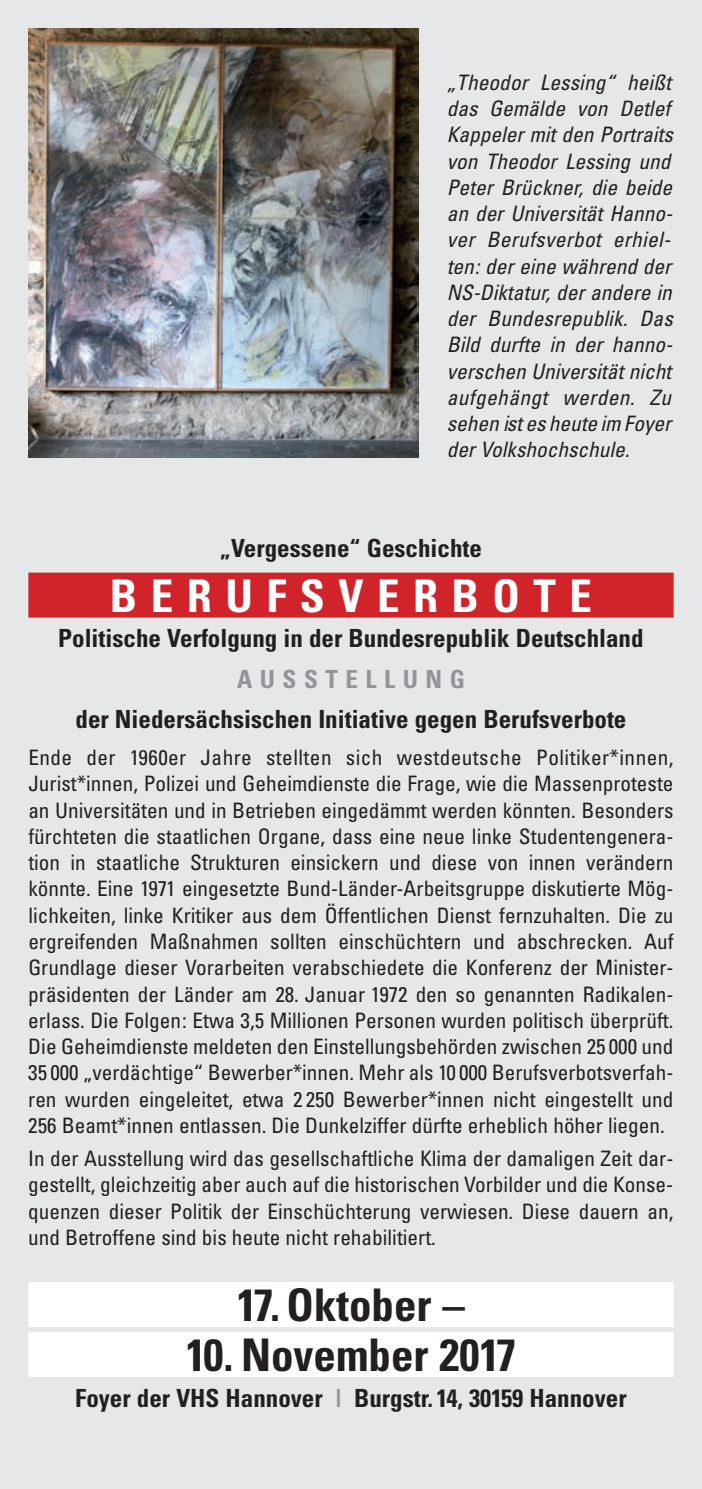
<style>
.page{position:relative;width:702px;height:1489px;background:#fff}
.page>*{position:absolute;margin:0;border:0;box-sizing:border-box;transform-origin:0 0}
.t1{font:700 condensed 45px "Univers";color:#231f20}
.t2{font:700 condensed 45px "Univers";letter-spacing:.3em;color:#fff}
.t3{font:700 condensed 25px "Univers";color:#231f20}
.t4{font:700 condensed 25px "Univers";letter-spacing:.3em;color:#939598}
.t5{font:condensed 21.25px/26.2px "Univers";color:#231f20;text-align:justify}
.t6{font:italic condensed 21.25px/26.2px "Univers";color:#231f20;text-align:justify}
.s1{color:#939598}
</style>
<div class="page">
<div style="left:0;top:0;width:702px;height:1488px;background:#e6e7e9"></div>
<hr style="left:701px;top:28px;width:1px;height:30px;background:#d1232a">
<hr style="left:701px;top:63px;width:1px;height:30px;background:#d1232a">
<hr style="left:701px;top:649px;width:1px;height:30px;background:#fff">
<hr style="left:701px;top:1019px;width:1px;height:30px;background:#d1232a">
<hr style="left:701px;top:1054px;width:1px;height:30px;background:#d1232a">
<hr style="left:701px;top:1403px;width:1px;height:30px;background:#fff">
<img style="left:28px;top:28px;width:390px;height:429px">
<div style="left:28px;top:572px;width:645px;height:45px;background:#d1232a"></div>
<div style="left:28px;top:1281px;width:645px;height:45px;background:#fff"></div>
<div style="left:28px;top:1331px;width:645px;height:45px;background:#fff"></div>
<p class="t6" style="left:446px;top:71px;width:227px">„Theodor Lessing“ heißt das Ge mälde von Detlef Kappeler mit den Portraits von Theodor Lessing und Peter Brückner, die beide an der Universität Hanno&shy;ver Berufsverbot er hiel - ten: der eine während der NS-Diktatur, der andere in der Bundesrepublik. Das Bild durfte in der hanno&shy;verschen Universität nicht aufgehängt werden. Zu sehen ist es heute im Foyer der Volkshochschule.</p>
<p class="t3" style="left:220px;top:539px;width:264px">„Vergessene“ Geschichte</p>
<h1 class="t2" style="left:110px;top:579px;width:483px">BERUFSVERBOTE</h1>
<p class="t3" style="left:58px;top:629px;width:587px">Politische Verfolgung in der Bundesrepublik Deutschland</p>
<p class="t4" style="left:237px;top:669px;width:229px">AUSSTELLUNG</p>
<p class="t3" style="left:75px;top:710px;width:552px">der Niedersächsischen Initiative gegen Berufsverbote</p>
<p class="t5" style="left:28px;top:746px;width:647px">Ende der 1960er Jahre stellten sich westdeutsche Politiker*innen, Jurist*innen, Polizei und Geheimdienste die Frage, wie die Massenproteste an Universitäten und in Betrieben eingedämmt werden könnten. Besonders fürchteten die staatlichen Organe, dass eine neue linke Studentengenera&shy;tion in staatliche Strukturen einsickern und diese von innen verändern könnte. Eine 1971 eingesetzte Bund-Länder-Arbeitsgruppe diskutierte Mög&shy;lichkeiten, linke Kritiker aus dem Öffentlichen Dienst fernzuhalten. Die zu ergreifenden Maßnahmen sollten einschüchtern und abschrecken. Auf Grundlage dieser Vorarbeiten verabschiedete die Konferenz der Minister&shy;präsidenten der Länder am 28. Januar 1972 den so genannten Radikalen - erlass. Die Folgen: Etwa 3,5 Millionen Personen wurden politisch überprüft.<br>Die Geheimdienste meldeten den Einstellungsbehörden zwischen 25 000 und 35 000 „verdächtige“ Bewerber*innen. Mehr als 10 000 Berufsverbotsverfah&shy;ren wurden eingeleitet, etwa 2 250 Bewerber*innen nicht eingestellt und 256 Beamt*innen entlassen. Die Dunkelziffer dürfte erheblich höher liegen.</p>
<p class="t5" style="left:28px;top:1147px;width:646px">In der Ausstellung wird das gesellschaftliche Klima der damaligen Zeit dar&shy;gestellt, gleichzeitig aber auch auf die historischen Vorbilder und die Konse&shy;quenzen dieser Politik der Einschüchterung verwiesen. Diese dauern an, und Betroffene sind bis heute nicht rehabilitiert.</p>
<h1 class="t1" style="left:237px;top:1288px;width:230px">17. Oktober –</h1>
<h1 class="t1" style="left:186px;top:1338px;width:332px">10. November 2017</h1>
<p class="t3" style="left:75px;top:1388px;width:553px">Foyer der VHS Hannover <span class="s1">|</span> Burgstr. 14, 30159 Hannover</p>
</div>
